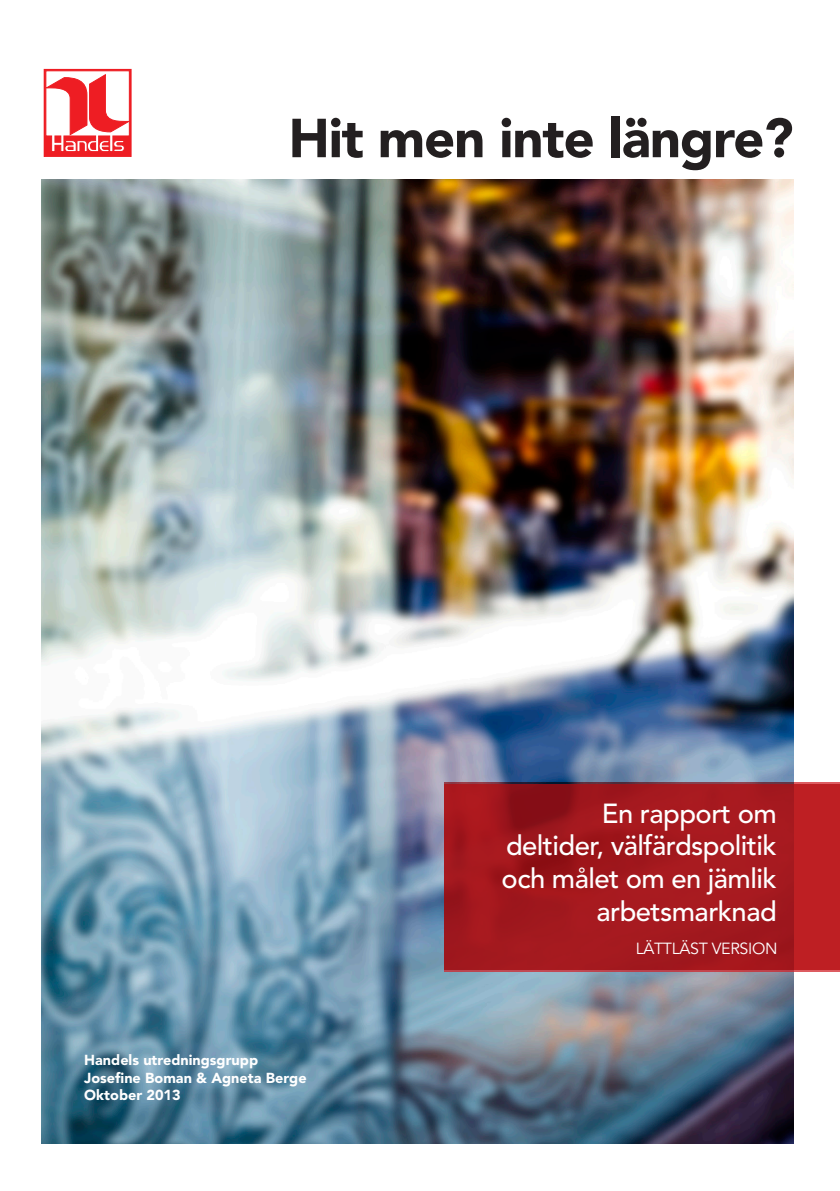
<style>
.page{position:relative;width:840px;height:1191px;background:#fff}
.page>*{position:absolute;margin:0;border:0;box-sizing:border-box;transform-origin:0 0}
.t1{font:900 54.4px "Avenir";letter-spacing:-.02em;color:#231f20}
.rubrik{font:500 27.4px/32.8px "Avenir";letter-spacing:-.02em;color:#fff;text-align:right}
.rubrik-2{font:16px "Avenir";letter-spacing:-.02em;color:#fff}
.rubrik-3{font:900 14.4px/17.4px "Avenir";color:#fff}
</style>
<div class="page">
<img style="left:41px;top:180px;width:752px;height:963px">
<svg style="left:444px;top:782px;width:395px;height:187px;background:#a4181e"></svg>
<div style="left:44px;top:69px;width:87px;height:87px;background:#ee1d23"></div>
<div style="left:44px;top:69px;width:87px;height:87px;border:1px solid #ee1d23"></div>
<svg style="left:46px;top:71px;width:83px;height:81px"></svg>
<p class="t1" style="left:288px;top:105px;width:506px">Hit men inte längre?</p>
<p class="rubrik" style="left:501px;top:797px;width:276px">En rapport om deltider, välfärdspolitik och målet om en jämlik arbetsmarknad</p>
<p class="rubrik-3" style="left:84px;top:1051px;width:224px">Handels utredningsgrupp<br>Josefine Boman &amp; Agneta Berge</p>
<p class="rubrik-3" style="left:84px;top:1086px;width:98px">Oktober 2013</p>
<p class="rubrik-2" style="left:635px;top:939px;width:143px">LÄTTLÄST VERSION</p>
</div>
